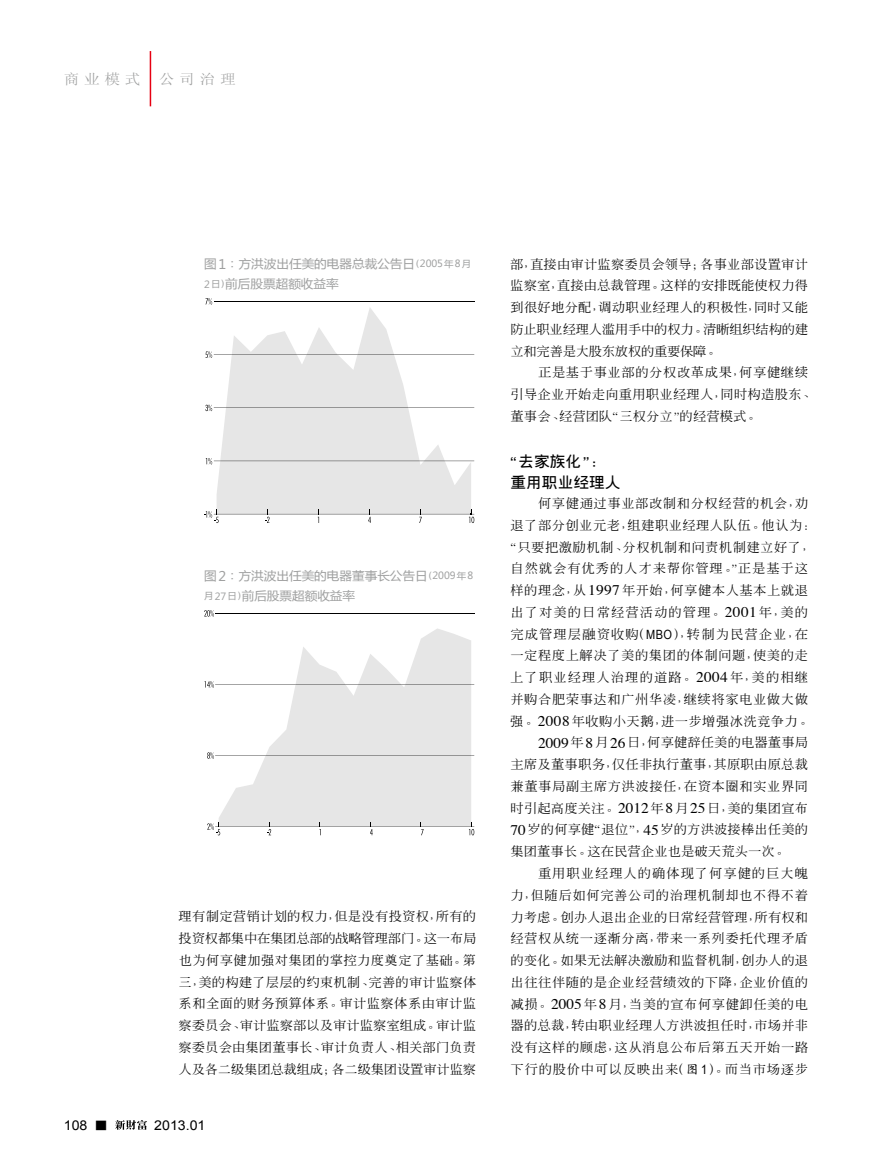
<style>
.page{position:relative;width:872px;height:1170px;background:#fff}
.page>*{position:absolute;margin:0;border:0;box-sizing:border-box;transform-origin:0 0}
.t1{font:700 15px/21.8px "GB Lin Gothic";color:#000;scale:1.05 1}
.t2{font:14.25px "Sim Sun";letter-spacing:.3em;color:#9fa0a0;scale:1.1 1}
.t3{font:13.5px "Arial";color:#000;scale:1.05 1}
.t4{font:500 12.75px/21.8px "GB Inn Ming";letter-spacing:.03em;color:#000;text-align:justify;scale:1.05 1}
.t5{font:500 12.75px/21.8px "GB Inn Ming";letter-spacing:.01em;color:#000;scale:1.05 1}
.t6{font:500 12.75px "GB Inn Ming";color:#000;scale:1.05 1}
.t7{font:500 12.75px "GB Inn Ming";letter-spacing:.075em;color:#000;scale:1.05 1}
.t8{font:500 12.75px "GB Inn Ming";letter-spacing:.005em;color:#000;scale:1.05 1}
.t9{font:500 12.75px "GB Inn Ming";letter-spacing:.05em;color:#000;scale:1.05 1}
.t10{font:500 12.75px "GB Inn Ming";letter-spacing:.06em;color:#000;scale:1.05 1}
.t11{font:500 12.75px "GB Inn Ming";letter-spacing:.065em;color:#000;scale:1.05 1}
.t12{font:12px/20.2px "Microsoft Ya Hei";color:#9fa0a0;scale:1.05 1}
.s1{font-size:13.2px}
.s2{font-family:"ST Heiti"}
.s3{font-family:"ST Heiti";font-size:9px}
.s4{font-size:9.9px}
.s5{font-size:9px}
.s6{font-family:"ST Xihei";font-size:12.75px}
.s7{font-family:"Times";font-weight:400;font-size:14.7px}
.s8{font-family:"Kaiti CSEG Medium GB";font-weight:400}
.s9{font-family:"Arial Narrow";font-weight:400}
</style>
<div class="page">
<svg style="left:115px;top:1120px;width:32px;height:9px"></svg>
<hr style="left:150px;top:51px;width:1px;height:55px;background:#e60012">
<svg style="left:216px;top:308px;width:255px;height:202px;fill:#e6e6e6"></svg>
<svg style="left:205px;top:298px;width:269px;height:6px"></svg>
<svg style="left:205px;top:351px;width:269px;height:7px"></svg>
<svg style="left:205px;top:404px;width:269px;height:7px"></svg>
<svg style="left:206px;top:458px;width:268px;height:6px;background:#dadada"></svg>
<svg style="left:204px;top:510px;width:270px;height:13px"></svg>
<svg style="left:219px;top:628px;width:252px;height:194px;fill:#e6e6e6"></svg>
<svg style="left:204px;top:610px;width:270px;height:6px"></svg>
<svg style="left:204px;top:681px;width:270px;height:6px"></svg>
<svg style="left:207px;top:752px;width:267px;height:6px"></svg>
<svg style="left:207px;top:822px;width:267px;height:13px"></svg>
<p class="t2" style="left:64px;top:72px;width:71px">商业模式</p>
<p class="t2" style="left:159px;top:72px;width:71px">公司治理</p>
<p class="t12" style="left:204px;top:253px;width:256px">图<span class="s1">1</span> <span class="s2">：</span>方洪波出任美的电器总裁公告日<span class="s3">（</span><span class="s4">2005</span><span class="s5">年</span><span class="s4">8</span><span class="s5">月<br></span><span class="s4">2</span><span class="s5">日</span><span class="s3">）</span>前后股票超额收益率</p>
<p class="t12" style="left:204px;top:565px;width:258px">图<span class="s1">2</span> <span class="s2">：</span>方洪波出任美的电器董事长公告日<span class="s3">（</span><span class="s4">2009</span><span class="s5">年</span><span class="s4">8</span><span class="s5">月</span><span class="s4">27</span><span class="s5">日</span><span class="s3">）</span>前后股票超额收益率</p>
<p class="t4" style="left:178px;top:905px;width:285px">理有制定营销计划的权力，但是没有投资权，所有的投资权都集中在集团总部的战略管理部门。这一布局也为何享健加强对集团的掌控力度奠定了基础。第三，美的构建了层层的约束机制、完善的审计监察体系和全面的财务预算体系。审计监察体系由审计监察委员会、审计监察部以及审计监察室组成。审计监察委员会由集团董事长、审计负责人、相关部门负责人及各二级集团总裁组成；各二级集团设置审计监察</p>
<p class="t3" style="left:64px;top:1115px;width:44px">108 <span class="s6">■</span></p>
<p class="t3" style="left:154px;top:1115px;width:50px">2013.01</p>
<p class="t4" style="left:510px;top:253px;width:285px">部，直接由审计监察委员会领导；各事业部设置审计监察室，直接由总裁管理。这样的安排既能使权力得到很好地分配，调动职业经理人的积极性，同时又能防止职业经理人滥用手中的权力。清晰组织结构的建立和完善是大股东放权的重要保障。</p>
<p class="t5" style="left:510px;top:362px;width:291px;text-indent:28px">正是基于事业部的分权改革成果，何享健继续引导企业开始走向重用职业经理人，同时构造股东、董事会、经营团队“三权分立”的经营模式。</p>
<p class="t1" style="left:510px;top:450px;width:106px;text-indent:-8px">“去家族化”：重用职业经理人</p>
<p class="t4" style="left:538px;top:492px;width:259px">何享健通过事业部改制和分权经营的机会，劝</p>
<p class="t4" style="left:510px;top:514px;width:291px">退了部分创业元老，组建职业经理人队伍。他认为：</p>
<p class="t4" style="left:504px;top:536px;width:298px">“只要把激励机制、分权机制和问责机制建立好了，</p>
<p class="t10" style="left:510px;top:562px;width:285px">自然就会有优秀的人才来帮你管理。”正是基于这</p>
<p class="t4" style="left:510px;top:579px;width:285px">样的理念，从<span class="s7">1997</span>年开始，何享健本人基本上就退</p>
<p class="t7" style="left:510px;top:605px;width:285px">出了对美的日常经营活动的管理。<span class="s7">2001</span>年，美的</p>
<p class="t7" style="left:510px;top:627px;width:285px">完成管理层融资收购<span class="s8">（</span><span class="s9">MBO</span><span class="s8">）</span>，转制为民营企业，在</p>
<p class="t4" style="left:510px;top:644px;width:285px">一定程度上解决了美的集团的体制问题，使美的走</p>
<p class="t7" style="left:510px;top:671px;width:285px">上了职业经理人治理的道路。<span class="s7">2004</span>年，美的相继</p>
<p class="t4" style="left:510px;top:688px;width:285px">并购合肥荣事达和广州华凌，继续将家电业做大做</p>
<p class="t4" style="left:510px;top:709px;width:288px">强。<span class="s7">2008</span>年收购小天鹅，进一步增强冰洗竞争力。</p>
<p class="t6" style="left:538px;top:736px;width:259px"><span class="s7">2009</span>年<span class="s7">8</span>月<span class="s7">26</span>日，何享健辞任美的电器董事局</p>
<p class="t5" style="left:510px;top:753px;width:285px">主席及董事职务，仅任非执行董事，其原职由原总裁</p>
<p class="t4" style="left:510px;top:775px;width:285px">兼董事局副主席方洪波接任，在资本圈和实业界同</p>
<p class="t8" style="left:510px;top:801px;width:285px">时引起高度关注。<span class="s7">2012</span>年<span class="s7">8</span>月<span class="s7">25</span>日，美的集团宣布</p>
<p class="t8" style="left:510px;top:823px;width:285px"><span class="s7">70</span>岁的何享健“退位”，<span class="s7">45</span>岁的方洪波接棒出任美的</p>
<p class="t6" style="left:510px;top:845px;width:266px">集团董事长。这在民营企业也是破天荒头一次。</p>
<p class="t11" style="left:538px;top:866px;width:259px">重用职业经理人的确体现了何享健的巨大魄</p>
<p class="t4" style="left:510px;top:884px;width:285px">力，但随后如何完善公司的治理机制却也不得不着</p>
<p class="t6" style="left:510px;top:910px;width:285px">力考虑。创办人退出企业的日常经营管理，所有权和</p>
<p class="t4" style="left:510px;top:927px;width:285px">经营权从统一逐渐分离，带来一系列委托代理矛盾</p>
<p class="t6" style="left:510px;top:953px;width:285px">的变化。如果无法解决激励和监督机制，创办人的退</p>
<p class="t4" style="left:510px;top:971px;width:285px">出往往伴随的是企业经营绩效的下降，企业价值的</p>
<p class="t4" style="left:510px;top:992px;width:285px">减损。<span class="s7">2005</span>年<span class="s7">8</span>月，当美的宣布何享健卸任美的电</p>
<p class="t5" style="left:510px;top:1014px;width:285px">器的总裁，转由职业经理人方洪波担任时，市场并非</p>
<p class="t4" style="left:510px;top:1036px;width:285px">没有这样的顾虑，这从消息公布后第五天开始一路</p>
<p class="t9" style="left:510px;top:1062px;width:285px">下行的股价中可以反映出来<span class="s8">（图</span><span class="s9">1</span><span class="s8">）</span>。而当市场逐步</p>
</div>
